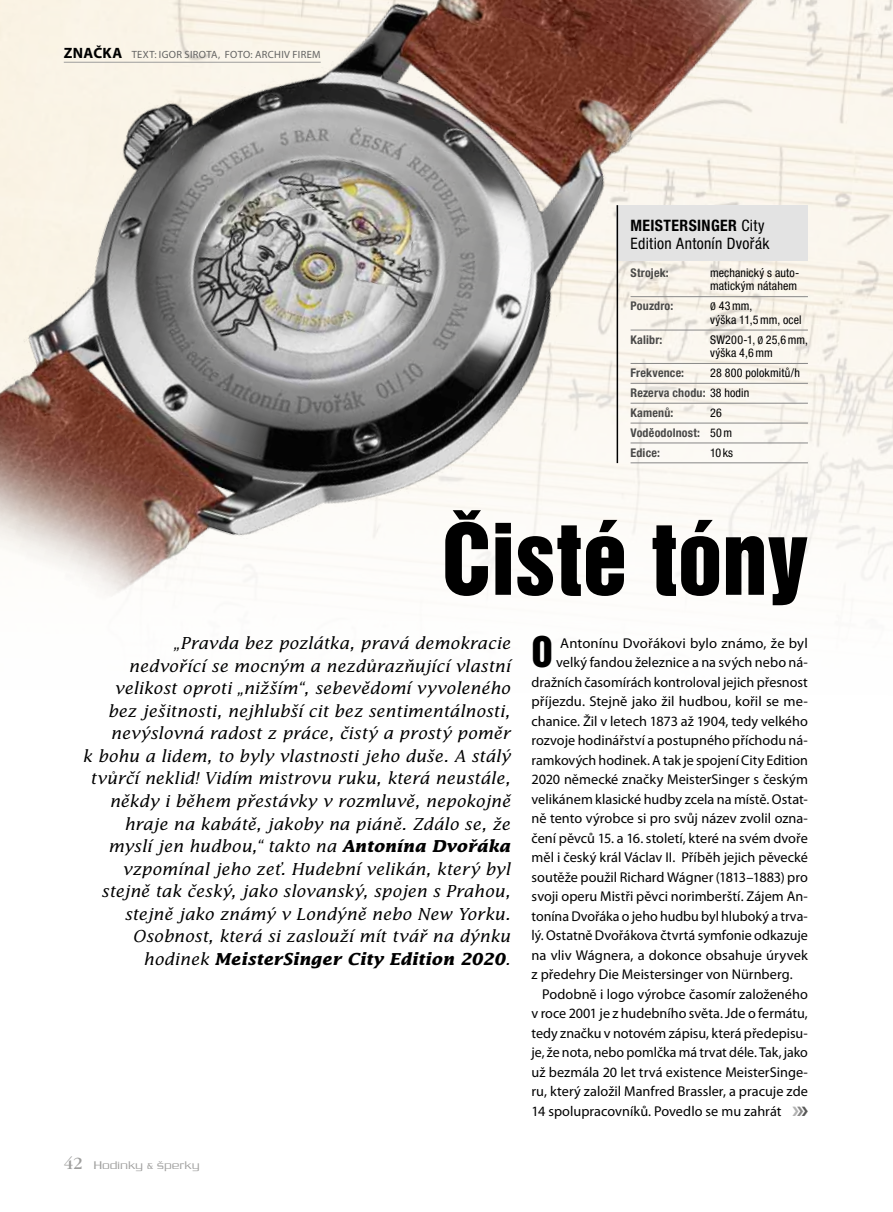
<style>
.page{position:relative;width:893px;height:1212px;background:#fff}
.page>*{position:absolute;margin:0;border:0;box-sizing:border-box;transform-origin:0 0}
.t1{font:90px "Helvetica Inserat CE";letter-spacing:.005em;color:#000}
.t2{font:38.7px "Helvetica Inserat CE";color:#000}
.t3{font:italic 16.5px/22.5px "Lucida CE";letter-spacing:.005em;color:#000;text-align:right}
.t4{font:condensed 15.75px/17.2px "Helvetica Neue LT Pro";letter-spacing:.02em;color:#000}
.t5{font:14.25px "Myriad Pro";color:#000}
.t6{font:13.5px "Zapf Dingbats Std";color:#b2b2b2}
.t7{font:condensed 12px/13.5px "Helvetica Neue LT Pro";letter-spacing:.01em;color:#000}
.t8{font:700 condensed 12px/20px "Helvetica Neue LT Pro";letter-spacing:.015em;color:#4a4a49}
.t9{font:300 12px "Serpentine CE";letter-spacing:.045em;color:#9d9d9c}
.t10{font:10.5px "Myriad Pro";letter-spacing:.03em;color:#636362}
.s1{font-weight:700;font-size:15px;color:#000}
.s2{font-weight:700}
.s3{font-size:10.5px}
.s4{font-weight:700;color:#4a4a49}
.s5{font-weight:400;color:#000}
.s6{color:#878787}
.s7{color:#575756}
.s8{font-family:"ITC Garamond CE";font-weight:400;font-size:18px}
.s9{font-size:9px}
</style>
<div class="page">
<img style="left:0;top:0;width:830px;height:596px">
<img style="left:892px;top:137px;width:1px;height:409px">
<div style="left:617px;top:205px;width:191px;height:55px;background:#e3e3e3"></div>
<hr style="left:631px;top:296px;width:177px;height:1px;background:#878787">
<hr style="left:631px;top:330px;width:177px;height:1px;background:#878787">
<hr style="left:631px;top:363px;width:177px;height:1px;background:#878787">
<hr style="left:631px;top:383px;width:177px;height:1px;background:#878787">
<hr style="left:631px;top:403px;width:177px;height:1px;background:#878787">
<hr style="left:631px;top:423px;width:177px;height:1px;background:#878787">
<hr style="left:631px;top:443px;width:177px;height:1px;background:#878787">
<hr style="left:631px;top:463px;width:177px;height:1px;background:#878787">
<hr style="left:617px;top:205px;width:1px;height:258px;background:#000">
<hr style="left:64px;top:62px;width:257px;height:1px;background:#9d9d9c">
<p class="t10" style="left:64px;top:48px;width:258px"><span class="s1">ZNAČKA</span> text: Igor Sirota, foto: archiv firem</p>
<p class="t4" style="left:631px;top:217px;width:140px"><span class="s2">MeisterSinger</span> City<br>Edition Antonín Dvořák</p>
<p class="t8" style="left:631px;top:263px;width:40px">Strojek:</p>
<p class="t7" style="left:710px;top:266px;width:91px">mechanický s auto&shy;matickým nátahem</p>
<p class="t8" style="left:631px;top:296px;width:44px">Pouzdro:</p>
<p class="t7" style="left:710px;top:299px;width:93px"><span class="s3">Ø</span> 43mm,<br>výška 11,5mm, ocel</p>
<p class="t8" style="left:631px;top:329px;width:33px">Kalibr:</p>
<p class="t7" style="left:710px;top:333px;width:99px">SW200-1, <span class="s3">Ø</span> 25,6mm, výška 4,6mm</p>
<p class="t8" style="left:631px;top:363px;width:55px">Frekvence:</p>
<p class="t7" style="left:631px;top:363px;width:171px;line-height:20px;text-indent:80px">28 800 polokmitů/h<br><span class="s4">Rezerva chodu:</span> 38 hodin<br><span class="s4">Kamenů:</span></p>
<p class="t8" style="left:631px;top:402px;width:103px;text-indent:80px"><span class="s5">26<br></span>Voděodolnost: <span class="s5">50m<br></span>Edice:</p>
<p class="t7" style="left:710px;top:446px;width:25px">10 ks</p>
<h1 class="t1" style="left:442px;top:506px;width:368px">Čisté tóny</h1>
<h2 class="t2" style="left:531px;top:629px;width:23px">O</h2>
<p class="t5" style="left:560px;top:634px;width:249px">Antonínu Dvořákovi bylo známo, že byl</p>
<p class="t3" style="left:83px;top:632px;width:429px">„Pravda bez pozlátka, pravá demokracie<br>nedvořící se mocným a nezdůrazňující vlastní velikost oproti „nižším“, sebevědomí vyvoleného bez ješitnosti, nejhlubší cit bez sentimentálnosti, nevýslovná radost z práce, čistý a prostý poměr<br>k bohu a lidem, to byly vlastnosti jeho duše. A stálý tvůrčí neklid! Vidím mistrovu ruku, která neustále, někdy i během přestávky v rozmluvě, nepokojně hraje na kabátě, jakoby na piáně. Zdálo se, že myslí jen hudbou,“ takto na <span class="s2">Antonína Dvořáka </span>vzpomínal jeho zeť. Hudební velikán, který byl stejně tak český, jako slovanský, spojen s Prahou, stejně jako známý v Londýně nebo New Yorku.<br>Osobnost, která si zaslouží mít tvář na dýnku hodinek <span class="s2">MeisterSinger City Edition 2020</span>.</p>
<p class="t5" style="left:556px;top:653px;width:253px">velký fandou železnice a na svých nebo ná-</p>
<p class="t5" style="left:531px;top:673px;width:278px">dražních časomírách kontroloval jejich přesnost</p>
<p class="t5" style="left:531px;top:692px;width:278px">příjezdu. Stejně jako žil hudbou, kořil se me-</p>
<p class="t5" style="left:531px;top:712px;width:278px">chanice. Žil v letech 1873 až 1904, tedy velkého</p>
<p class="t5" style="left:531px;top:731px;width:278px">rozvoje hodinářství a postupného příchodu ná-</p>
<p class="t5" style="left:531px;top:751px;width:278px">ramkových hodinek. A tak je spojení City Edition</p>
<p class="t5" style="left:531px;top:770px;width:278px">2020 německé značky MeisterSinger s českým</p>
<p class="t5" style="left:531px;top:790px;width:278px">velikánem klasické hudby zcela na místě. Ostat-</p>
<p class="t5" style="left:531px;top:809px;width:278px">ně tento výrobce si pro svůj název zvolil ozna-</p>
<p class="t5" style="left:531px;top:829px;width:278px">čení pěvců 15. a 16. století, které na svém dvoře</p>
<p class="t5" style="left:531px;top:848px;width:278px">měl i český král Václav II. Příběh jejich pěvecké</p>
<p class="t5" style="left:531px;top:868px;width:278px">soutěže použil Richard Wágner (1813–1883) pro</p>
<p class="t5" style="left:531px;top:887px;width:278px">svoji operu Mistři pěvci norimberští. Zájem An-</p>
<p class="t5" style="left:531px;top:907px;width:278px">tonína Dvořáka o jeho hudbu byl hluboký a trva-</p>
<p class="t5" style="left:531px;top:926px;width:278px">lý. Ostatně Dvořákova čtvrtá symfonie odkazuje</p>
<p class="t5" style="left:531px;top:946px;width:278px">na vliv Wágnera, a dokonce obsahuje úryvek</p>
<p class="t5" style="left:531px;top:965px;width:263px">z předehry Die Meistersinger von Nürnberg.</p>
<p class="t5" style="left:542px;top:985px;width:267px">Podobně i logo výrobce časomír založeného</p>
<p class="t5" style="left:531px;top:1004px;width:278px">v roce 2001 je z hudebního světa. Jde o fermátu,</p>
<p class="t5" style="left:531px;top:1024px;width:278px">tedy značku v notovém zápisu, která předepisu-</p>
<p class="t5" style="left:531px;top:1043px;width:278px">je, že nota, nebo pomlčka má trvat déle. Tak, jako</p>
<p class="t5" style="left:531px;top:1063px;width:278px">už bezmála 20 let trvá existence MeisterSinge-</p>
<p class="t5" style="left:531px;top:1082px;width:278px">ru, který založil Manfred Brassler, a pracuje zde</p>
<p class="t5" style="left:531px;top:1102px;width:252px">14 spolupracovníků. Povedlo se mu zahrát</p>
<p class="t6" style="left:792px;top:1104px;width:18px">❯<span class="s6">❯</span><span class="s7">❯</span></p>
<p class="t9" style="left:64px;top:1160px;width:137px"><span class="s8">42</span> Hodinky <span class="s9">&amp;</span> šperky</p>
</div>
